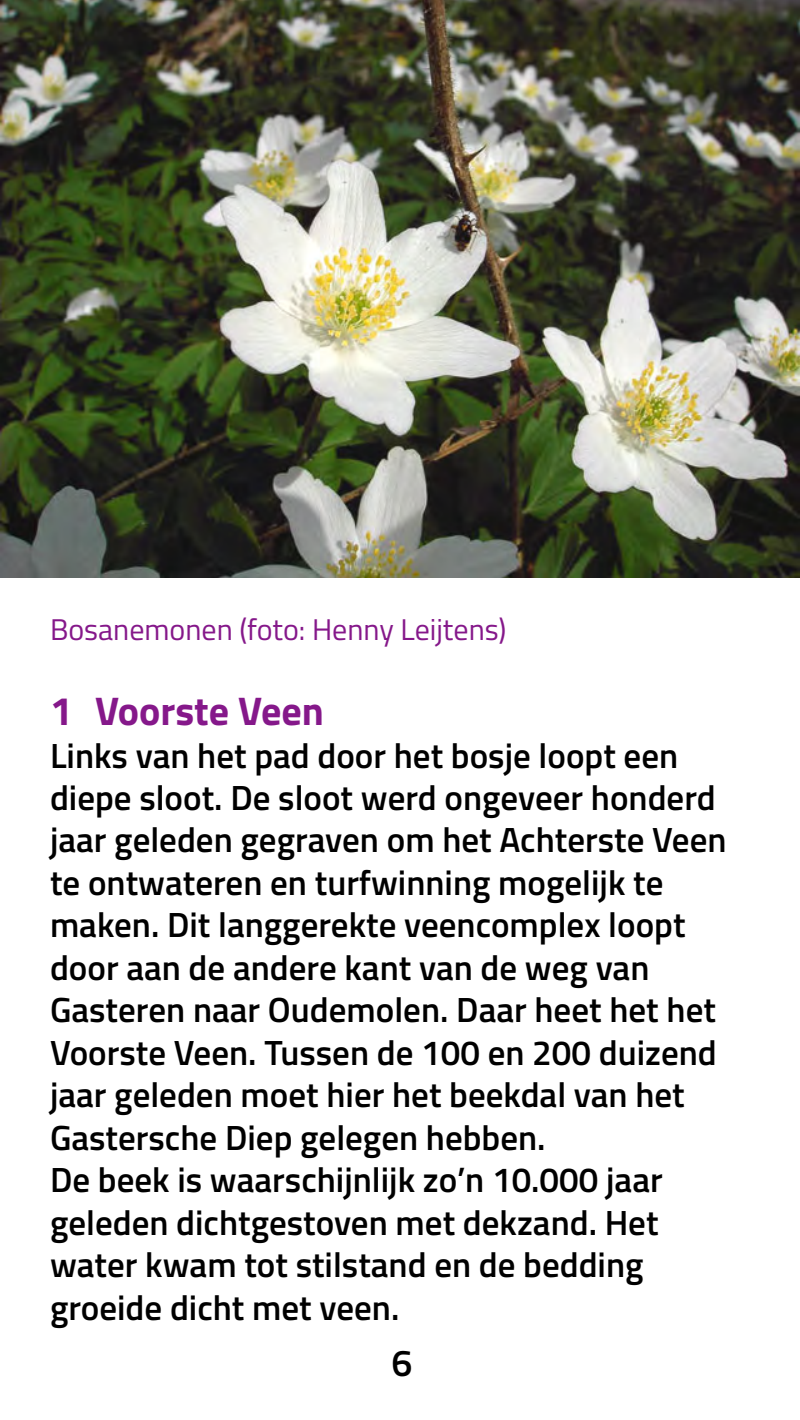
<style>
.page{position:relative;width:800px;height:1420px;background:#fff}
.page>*{position:absolute;margin:0;border:0;box-sizing:border-box;transform-origin:0 0}
.t1{font:700 40px "Titillium";color:#85188a}
.t2{font:600 37.5px "Titillium";color:#000}
.t3{font:600 35px/42.5px "Titillium";color:#000}
.t4{font:30px "Titillium";color:#85188a}
</style>
<div class="page">
<img style="left:0;top:0;width:800px;height:578px">
<p class="t4" style="left:50px;top:608px;width:458px">Bosanemonen (foto: Henny Leijtens)</p>
<p class="t1" style="left:50px;top:680px;width:275px">1 Voorste Veen</p>
<p class="t3" style="left:50px;top:732px;width:678px">Links van het pad door het bosje loopt een diepe sloot. De sloot werd ongeveer honderd jaar geleden gegraven om het Achterste Veen te ontwateren en turfwinning mogelijk te maken. Dit langgerekte veencomplex loopt door aan de andere kant van de weg van Gasteren naar Oudemolen. Daar heet het het Voorste Veen. Tussen de 100 en 200 duizend jaar geleden moet hier het beekdal van het Gastersche Diep gelegen hebben.<br>De beek is waarschijnlijk zo’n 10.000 jaar geleden dichtgestoven met dekzand. Het water kwam tot stilstand en de bedding groeide dicht met veen.</p>
<p class="t2" style="left:391px;top:1335px;width:22px">6</p>
</div>
